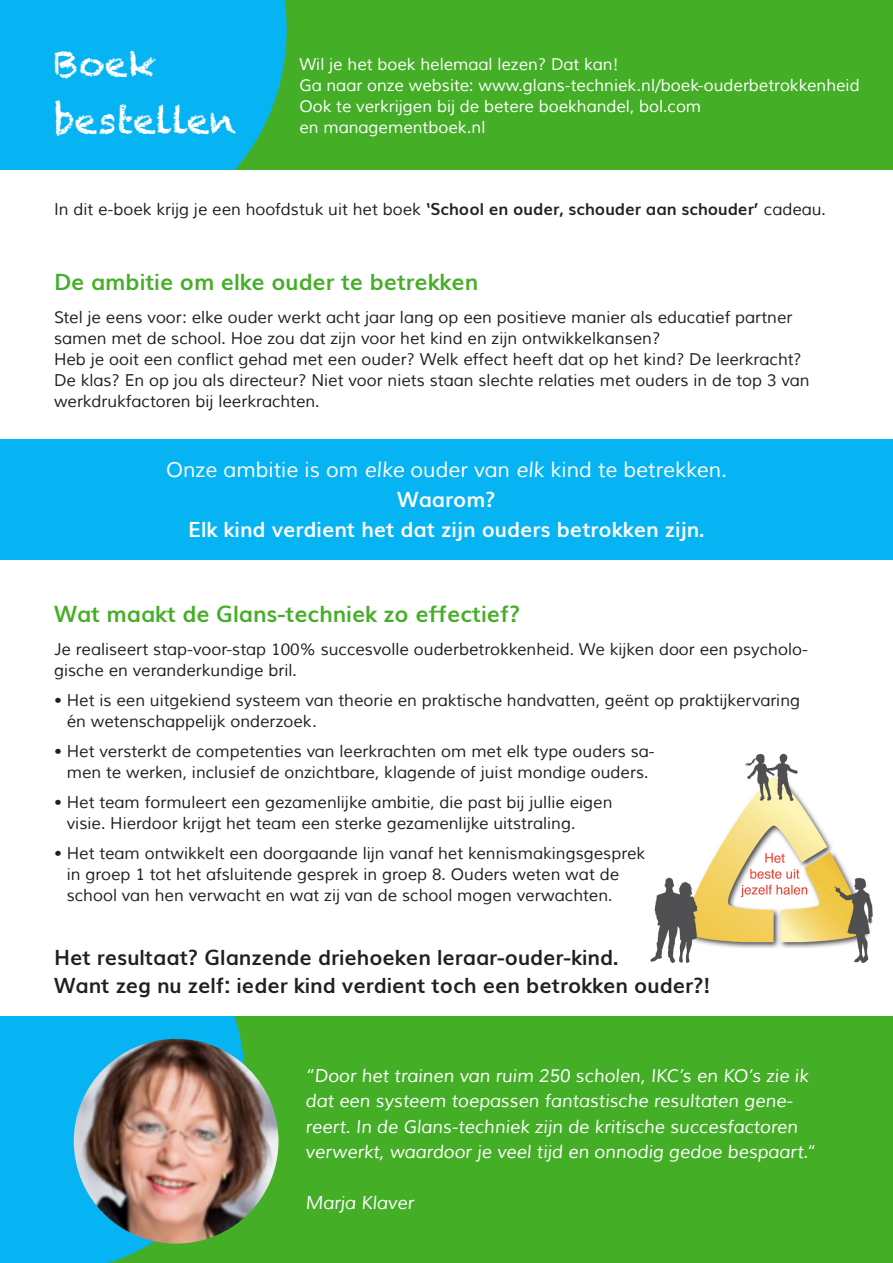
<style>
.page{position:relative;width:893px;height:1263px;background:#fff}
.page>*{position:absolute;margin:0;border:0;box-sizing:border-box;transform-origin:0 0}
.t1{font:36px "Chalkduster";color:#fff}
.t2{font:700 22.5px "Muli";color:#44ae27}
.t3{font:700 21px "Muli";color:#231f20}
.t4{font:700 21px "Muli";color:#fff}
.t5{font:21px "Muli";color:#fff}
.t6{font:italic 18px/25.5px "Muli";color:#fff}
.t7{font:16.5px/21px "Muli";color:#231f20}
.t8{font:16.5px "Muli";color:#fff}
.s1{font-weight:700}
.s2{font-style:italic}
</style>
<div class="page">
<div style="left:0;top:991px;width:893px;height:272px;background:#44ae27"></div>
<div style="left:0;top:0;width:893px;height:185px;background:#44ae27"></div>
<svg style="left:0;top:1016px;width:244px;height:247px;fill:#06b3f3"></svg>
<div style="left:0;top:0;width:287px;height:170px;background:#06b3f3"></div>
<div style="left:0;top:170px;width:893px;height:846px;background:#fff"></div>
<div style="left:0;top:439px;width:893px;height:120px;background:#06b3f3"></div>
<img style="left:650px;top:753px;width:223px;height:210px">
<img style="left:74px;top:1039px;width:205px;height:204px;border-radius:102px">
<p class="t1" style="left:54px;top:42px;width:103px">Boek</p>
<p class="t1" style="left:54px;top:99px;width:184px">bestellen</p>
<p class="t8" style="left:299px;top:54px;width:321px">Wil je het boek helemaal lezen? Dat kan!</p>
<p class="t8" style="left:299px;top:75px;width:562px">Ga naar onze website: www.glans-techniek.nl/boek-ouderbetrokkenheid</p>
<p class="t8" style="left:299px;top:96px;width:403px">Ook te verkrijgen bij de betere boekhandel, bol.com</p>
<p class="t8" style="left:299px;top:117px;width:188px">en managementboek.nl</p>
<p class="t7" style="left:54px;top:199px;width:773px">In dit e-boek krijg je een hoofdstuk uit het boek <span class="s1">‘School en ouder, schouder aan schouder’</span> cadeau.</p>
<p class="t2" style="left:54px;top:264px;width:426px">De ambitie om elke ouder te betrekken</p>
<p class="t7" style="left:54px;top:307px;width:740px">Stel je eens voor: elke ouder werkt acht jaar lang op een positieve manier als educatief partner samen met de school. Hoe zou dat zijn voor het kind en zijn ontwikkelkansen?</p>
<p class="t7" style="left:54px;top:349px;width:757px">Heb je ooit een conflict gehad met een ouder? Welk effect heeft dat op het kind? De leerkracht?<br>De klas? En op jou als directeur? Niet voor niets staan slechte relaties met ouders in de top 3 van werkdrukfactoren bij leerkrachten.</p>
<p class="t5" style="left:166px;top:457px;width:562px">Onze ambitie is om <span class="s2">elke</span> ouder van <span class="s2">elk</span> kind te betrekken.</p>
<p class="t4" style="left:397px;top:482px;width:100px">Waarom?</p>
<p class="t4" style="left:188px;top:512px;width:518px">Elk kind verdient het dat zijn ouders betrokken zijn.</p>
<p class="t2" style="left:54px;top:596px;width:468px">Wat maakt de Glans-techniek zo effectief?</p>
<p class="t7" style="left:54px;top:639px;width:754px">Je realiseert stap-voor-stap 100% succesvolle ouderbetrokkenheid. We kijken door een psycholo&shy;gische en veranderkundige bril.</p>
<p class="t7" style="left:54px;top:690px;width:748px">• Het is een uitgekiend systeem van theorie en praktische handvatten, geënt op praktijkervaring</p>
<p class="t7" style="left:67px;top:711px;width:251px">én wetenschappelijk onderzoek.</p>
<p class="t7" style="left:54px;top:741px;width:602px;text-align:center">• Het versterkt de competenties van leerkrachten om met elk type ouders sa&shy;men te werken, inclusief de onzichtbare, klagende of juist mondige ouders.</p>
<p class="t7" style="left:67px;top:792px;width:547px;text-indent:-13px">• Het team formuleert een gezamenlijke ambitie, die past bij jullie eigen visie. Hierdoor krijgt het team een sterke gezamenlijke uitstraling.</p>
<p class="t7" style="left:67px;top:843px;width:580px;text-indent:-13px">• Het team ontwikkelt een doorgaande lijn vanaf het kennismakingsgesprek in groep 1 tot het afsluitende gesprek in groep 8. Ouders weten wat de school van hen verwacht en wat zij van de school mogen verwachten.</p>
<p class="t3" style="left:54px;top:940px;width:566px">Het resultaat? Glanzende driehoeken leraar-ouder-kind.</p>
<p class="t3" style="left:54px;top:968px;width:658px">Want zeg nu zelf: ieder kind verdient toch een betrokken ouder?!</p>
<p class="t6" style="left:306px;top:1063px;width:511px">“Door het trainen van ruim 250 scholen, IKC’s en KO’s zie ik dat een systeem toepassen fantastische resultaten gene&shy;reert. In de Glans-techniek zijn de kritische succesfactoren verwerkt, waardoor je veel tijd en onnodig gedoe bespaart.“</p>
<p class="t6" style="left:306px;top:1191px;width:110px">Marja Klaver</p>
</div>
